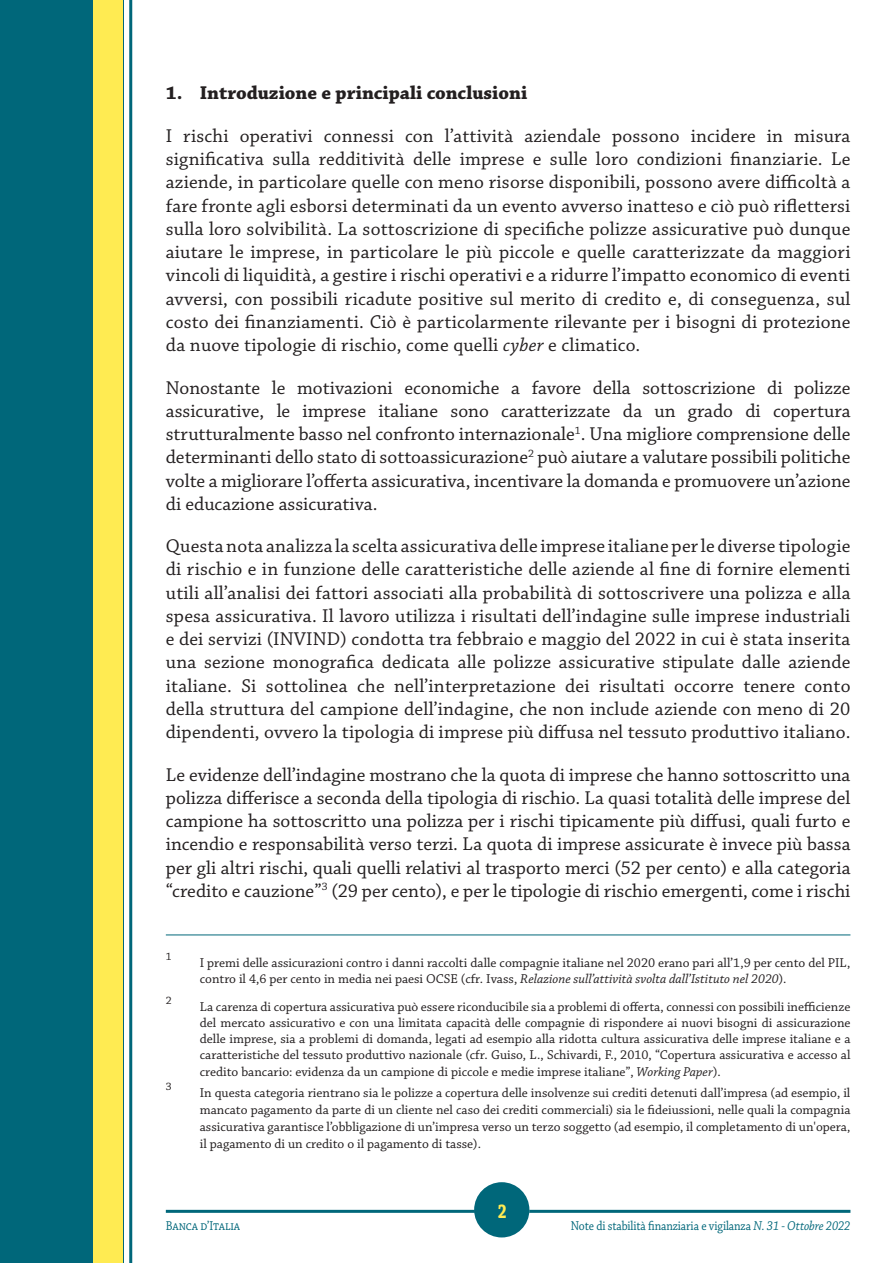
<style>
.page{position:relative;width:893px;height:1263px;background:#fff}
.page>*{position:absolute;margin:0;border:0;box-sizing:border-box;transform-origin:0 0}
.t1{font:700 21px "Chaparral Pro";color:#ffeb52;scale:.75 1}
.t2{font:19.5px/23.2px "Chaparral Pro";letter-spacing:.005em;color:#231f20;text-align:justify}
.t3{font:700 19.5px "Chaparral Pro";color:#231f20}
.t4{font:13.5px/16.2px "Chaparral Pro";color:#231f20;text-align:justify}
.t5{font:13.5px "Chaparral Pro";letter-spacing:-.01em;color:#00677a;scale:.87 1}
.t6{font:11.4px "Chaparral Pro";color:#231f20}
.s1{font-style:italic}
</style>
<div class="page">
<div style="left:0;top:0;width:123px;height:1263px;background:#00677a"></div>
<div style="left:94px;top:0;width:29px;height:1263px;background:#ffeb52"></div>
<hr style="left:129px;top:0;width:3px;height:1263px;background:#00677a">
<svg style="left:474px;top:1215px;width:53px;height:23px"></svg>
<hr style="left:166px;top:1210px;width:308px;height:3px;background:#00677a">
<hr style="left:529px;top:1210px;width:321px;height:3px;background:#00677a">
<hr style="left:166px;top:934px;width:684px;height:1px;background:#00677a">
<div style="left:474px;top:1182px;width:55px;height:55px;background:#00677a;border-radius:50%"></div>
<p class="t3" style="left:166px;top:82px;width:363px">1. Introduzione e principali conclusioni</p>
<p class="t2" style="left:166px;top:125px;width:686px">I rischi operativi connessi con l’attività aziendale possono incidere in misura significativa sulla redditività delle imprese e sulle loro condizioni finanziarie. Le aziende, in particolare quelle con meno risorse disponibili, possono avere difficoltà a fare fronte agli esborsi determinati da un evento avverso inatteso e ciò può riflettersi sulla loro solvibilità. La sottoscrizione di specifiche polizze assicurative può dunque aiutare le imprese, in particolare le più piccole e quelle caratterizzate da maggiori vincoli di liquidità, a gestire i rischi operativi e a ridurre l’impatto economico di eventi avversi, con possibili ricadute positive sul merito di credito e, di conseguenza, sul costo dei finanziamenti. Ciò è particolarmente rilevante per i bisogni di protezione da nuove tipologie di rischio, come quelli <span class="s1">cyber</span> e climatico.</p>
<p class="t2" style="left:166px;top:376px;width:686px">Nonostante le motivazioni economiche a favore della sottoscrizione di polizze assicurative, le imprese italiane sono caratterizzate da un grado di copertura strutturalmente basso nel confronto internazionale<sup>1</sup>. Una migliore comprensione delle determinanti dello stato di sottoassicurazione<sup>2</sup> può aiutare a valutare possibili politiche volte a migliorare l’offerta assicurativa, incentivare la domanda e promuovere un’azione di educazione assicurativa.</p>
<p class="t2" style="left:166px;top:535px;width:686px">Questa nota analizza la scelta assicurativa delle imprese italiane per le diverse tipologie di rischio e in funzione delle caratteristiche delle aziende al fine di fornire elementi utili all’analisi dei fattori associati alla probabilità di sottoscrivere una polizza e alla spesa assicurativa. Il lavoro utilizza i risultati dell’indagine sulle imprese industriali e dei servizi (INVIND) condotta tra febbraio e maggio del 2022 in cui è stata inserita una sezione monografica dedicata alle polizze assicurative stipulate dalle aziende italiane. Si sottolinea che nell’interpretazione dei risultati occorre tenere conto della struttura del campione dell’indagine, che non include aziende con meno di 20 dipendenti, ovvero la tipologia di imprese più diffusa nel tessuto produttivo italiano.</p>
<p class="t2" style="left:166px;top:763px;width:686px">Le evidenze dell’indagine mostrano che la quota di imprese che hanno sottoscritto una polizza differisce a seconda della tipologia di rischio. La quasi totalità delle imprese del campione ha sottoscritto una polizza per i rischi tipicamente più diffusi, quali furto e incendio e responsabilità verso terzi. La quota di imprese assicurate è invece più bassa per gli altri rischi, quali quelli relativi al trasporto merci (52 per cento) e alla categoria “credito e cauzione”<sup>3</sup> (29 per cento), e per le tipologie di rischio emergenti, come i rischi</p>
<p class="t6" style="left:166px;top:950px;width:7px">1</p>
<p class="t4" style="left:200px;top:955px;width:652px">I premi delle assicurazioni contro i danni raccolti dalle compagnie italiane nel 2020 erano pari all’1,9 per cento del PIL, contro il 4,6 per cento in media nei paesi OCSE (cfr. Ivass, <span class="s1">Relazione sull’attività svolta dall’Istituto nel 2020</span>).</p>
<p class="t6" style="left:166px;top:994px;width:7px">2</p>
<p class="t4" style="left:200px;top:999px;width:652px">La carenza di copertura assicurativa può essere riconducibile sia a problemi di offerta, connessi con possibili inefficienze del mercato assicurativo e con una limitata capacità delle compagnie di rispondere ai nuovi bisogni di assicurazione delle imprese, sia a problemi di domanda, legati ad esempio alla ridotta cultura assicurativa delle imprese italiane e a caratteristiche del tessuto produttivo nazionale (cfr. Guiso, L., Schivardi, F., 2010, “Copertura assicurativa e accesso al credito bancario: evidenza da un campione di piccole e medie imprese italiane”, <span class="s1">Working Paper</span>).</p>
<p class="t6" style="left:166px;top:1080px;width:7px">3</p>
<p class="t4" style="left:200px;top:1084px;width:652px;line-height:17.1px">In questa categoria rientrano sia le polizze a copertura delle insolvenze sui crediti detenuti dall’impresa (ad esempio, il mancato pagamento da parte di un cliente nel caso dei crediti commerciali) sia le fideiussioni, nelle quali la compagnia assicurativa garantisce l’obbligazione di un’impresa verso un terzo soggetto (ad esempio, il completamento di un'opera, il pagamento di un credito o il pagamento di tasse).</p>
<p class="t1" style="left:498px;top:1198px;width:13px">2</p>
<p class="t5" style="left:166px;top:1219px;width:87px">Banca d’Italia</p>
<p class="t5" style="left:571px;top:1219px;width:323px">Note di stabilità finanziaria e vigilanza <span class="s1">N. 31 - Ottobre 2022</span></p>
</div>
